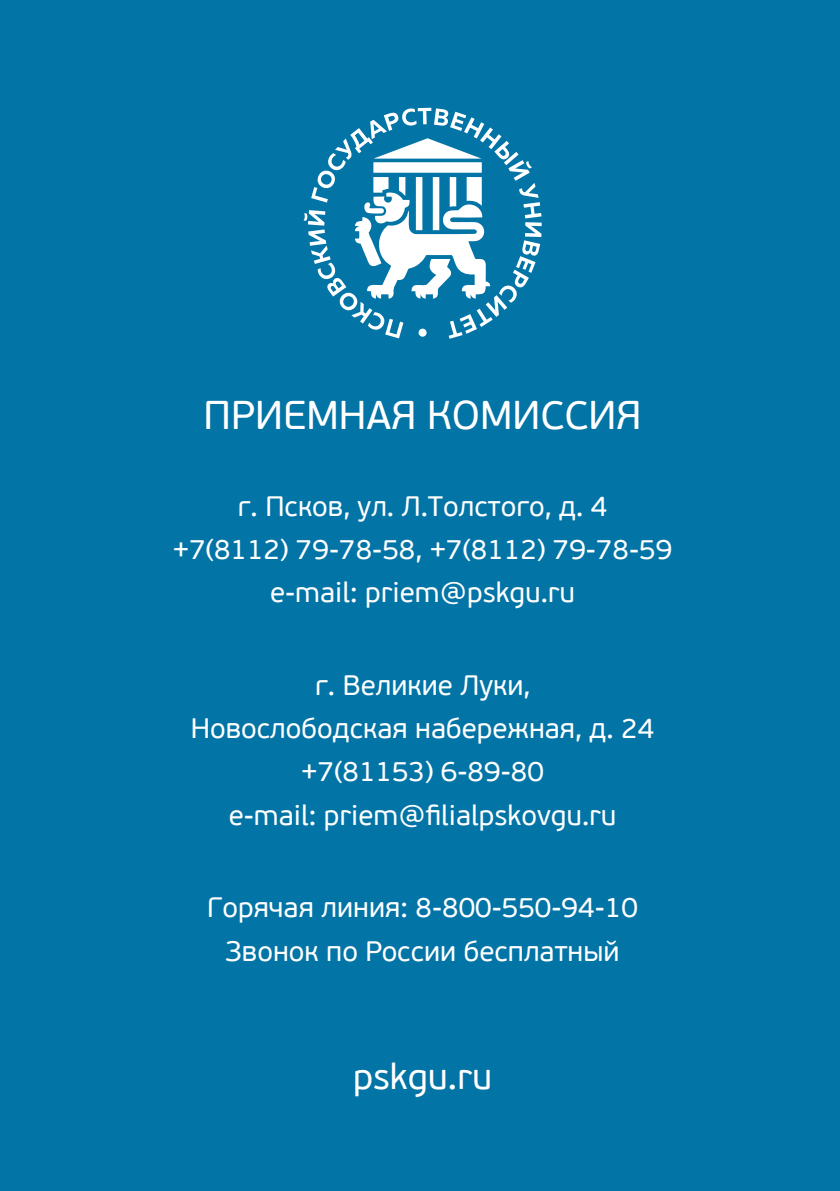
<style>
.page{position:relative;width:840px;height:1191px;background:#fff}
.page>*{position:absolute;margin:0;border:0;box-sizing:border-box;transform-origin:0 0}
.t1{font:40px "PF Beau Sans Pro";color:#fff}
.t2{font:36px "PF Beau Sans Pro";color:#fff}
.t3{font:28px/43.4px "PF Beau Sans Pro";color:#fff;text-align:center}
</style>
<div class="page">
<div style="left:0;top:0;width:839px;height:1191px;background:#0374a6"></div>
<svg style="left:303px;top:108px;width:238px;height:231px"></svg>
<svg style="left:355px;top:138px;width:135px;height:161px"></svg>
<div style="left:418px;top:329px;width:8px;height:8px;background:#fff;border-radius:50%"></div>
<h1 class="t1" style="left:203px;top:392px;width:439px">ПРИЕМНАЯ КОМИССИЯ</h1>
<p class="t3" style="left:173px;top:485px;width:500px">г. Псков, ул. Л.Толстого, д. 4<br>+7(8112) 79-78-58, +7(8112) 79-78-59 e-mail: priem@pskgu.ru</p>
<p class="t3" style="left:191px;top:664px;width:465px">г. Великие Луки,<br>Новослободская набережная, д. 24 +7(81153) 6-89-80<br>e-mail: priem@filialpskovgu.ru</p>
<p class="t3" style="left:207px;top:886px;width:432px">Горячая линия: 8-800-550-94-10<br>Звонок по России бесплатный</p>
<p class="t2" style="left:353px;top:1056px;width:140px">pskgu.ru</p>
</div>
